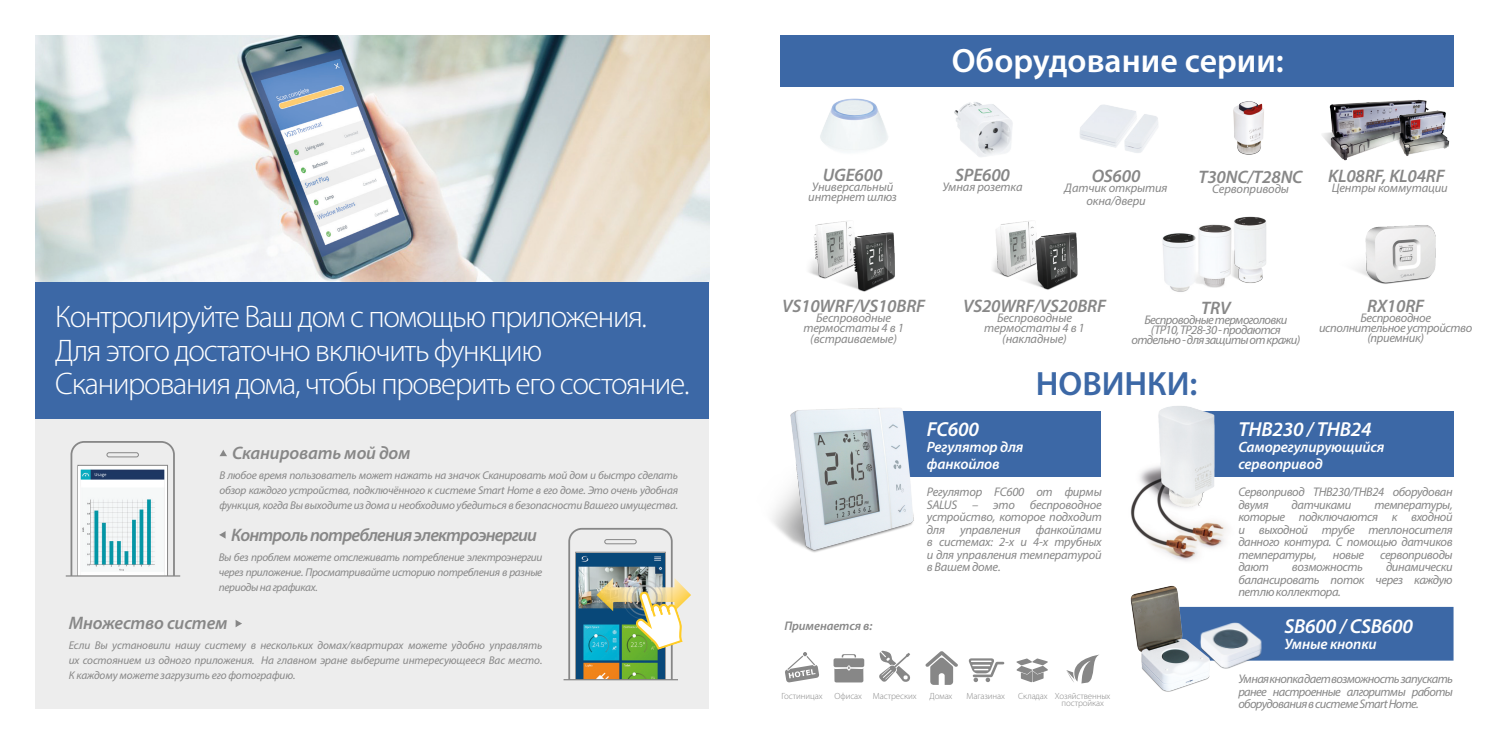
<style>
.page{position:relative;width:1489px;height:745px;background:#fff}
.page>*{position:absolute;margin:0;border:0;box-sizing:border-box;transform-origin:0 0}
.t1{font:600 33.75px "Myriad Pro";color:#fff}
.t2{font:600 33.75px "Myriad Pro";color:#3c68a6}
.t3{font:300 31.25px/33.8px "Myriad Pro";letter-spacing:-.04em;color:#fff}
.text_15_pt{font:italic 600 20.38px "Myriad Pro";letter-spacing:-.01em;color:#fff}
.text_15_pt-2{font:italic 600 18.12px "Myriad Pro";letter-spacing:-.01em;color:#878787}
.text_15_pt-3{font:italic 600 18.12px "Myriad Pro";letter-spacing:-.045em;color:#878787}
.text_15_pt-4{font:italic 600 15px/16px "Myriad Pro";letter-spacing:-.01em;color:#fff}
.text_15_pt-5{font:italic 12.5px/12.5px "Myriad Pro";letter-spacing:-.03em;color:#878787;text-align:justify}
.text_15_pt-6{font:italic 12.5px/10px "Myriad Pro";letter-spacing:-.01em;color:#878787;text-align:center}
.text_15_pt-7{font:italic 12.5px/10px "Myriad Pro";letter-spacing:-.05em;color:#878787;text-align:center}
.text_15_pt-8{font:italic 600 12.5px "Myriad Pro";letter-spacing:-.01em;color:#878787}
.text_15_pt-9{font:italic 11.25px/15px "Myriad Pro";letter-spacing:-.02em;color:#878787;text-align:justify}
.text_15_pt-10{font:300 9px/7.2px "Myriad Pro";letter-spacing:-.01em;color:#878787;text-align:center}
</style>
<div class="page">
<div style="left:1188px;top:411px;width:265px;height:65px;background:#3c68a6"></div>
<img style="left:1130px;top:406px;width:145px;height:155px">
<div style="left:1213px;top:606px;width:240px;height:54px;background:#3c68a6"></div>
<div style="left:780px;top:35px;width:673px;height:52px;background:#3c68a6"></div>
<div style="left:35px;top:37px;width:674px;height:671px;background:#ededed"></div>
<img style="left:35px;top:35px;width:674px;height:247px">
<div style="left:848px;top:411px;width:253px;height:65px;background:#3c68a6"></div>
<img style="left:772px;top:408px;width:149px;height:145px">
<img style="left:820px;top:98px;width:68px;height:53px">
<img style="left:954px;top:102px;width:59px;height:55px">
<img style="left:1079px;top:104px;width:79px;height:49px">
<img style="left:809px;top:221px;width:86px;height:71px">
<img style="left:992px;top:221px;width:86px;height:69px">
<img style="left:1162px;top:233px;width:29px;height:59px">
<img style="left:1191px;top:224px;width:36px;height:64px">
<img style="left:1227px;top:216px;width:39px;height:67px">
<img style="left:1355px;top:225px;width:81px;height:59px">
<img style="left:1233px;top:101px;width:31px;height:54px">
<img style="left:1322px;top:99px;width:105px;height:62px">
<img style="left:1380px;top:102px;width:70px;height:59px">
<svg style="left:70px;top:441px;width:105px;height:134px"></svg>
<img style="left:79px;top:485px;width:88px;height:90px">
<img style="left:79px;top:466px;width:88px;height:19px">
<hr style="left:66px;top:575px;width:114px;height:1px;background:#878787">
<hr style="left:563px;top:678px;width:115px;height:2px;background:#878787">
<svg style="left:235px;top:620px;width:7px;height:7px"></svg>
<svg style="left:219px;top:531px;width:6px;height:7px"></svg>
<svg style="left:219px;top:450px;width:8px;height:6px"></svg>
<img style="left:1213px;top:622px;width:53px;height:47px">
<img style="left:1130px;top:585px;width:83px;height:107px">
<img style="left:568px;top:527px;width:123px;height:152px">
<svg style="left:968px;top:658px;width:36px;height:23px"></svg>
<svg style="left:925px;top:651px;width:33px;height:33px"></svg>
<svg style="left:1016px;top:658px;width:31px;height:24px"></svg>
<svg style="left:785px;top:652px;width:34px;height:30px"></svg>
<svg style="left:833px;top:654px;width:31px;height:28px"></svg>
<svg style="left:879px;top:650px;width:31px;height:31px"></svg>
<svg style="left:1066px;top:654px;width:33px;height:29px"></svg>
<div style="left:35px;top:282px;width:674px;height:137px;background:#3c68a6"></div>
<p class="t3" style="left:55px;top:300px;width:635px">Контролируйте Ваш дом с помощью приложения.<br>Для этого достаточно включить функцию<br>Сканирования дома, чтобы проверить его состояние.</p>
<p class="text_15_pt-2" style="left:232px;top:441px;width:180px">Сканировать мой дом</p>
<p class="text_15_pt-9" style="left:219px;top:467px;width:460px">В любое время пользователь может нажать на значок Сканировать мой дом и быстро сделать обзор каждого устройства, подключённого к системе Smart Home в его доме. Это очень удобная функция, когда Вы выходите из дома и необходимо убедиться в безопасности Вашего имущества.</p>
<p class="text_15_pt-3" style="left:231px;top:522px;width:307px">Контроль потребления электроэнергии</p>
<p class="text_15_pt-9" style="left:219px;top:549px;width:325px">Вы без проблем можете отслеживать потребление электроэнергии через приложение. Просматривайте историю потребления в разные периоды на графиках.</p>
<p class="text_15_pt-2" style="left:69px;top:610px;width:160px">Множество систем</p>
<p class="text_15_pt-9" style="left:69px;top:637px;width:475px">Если Вы установили нашу систему в нескольких домах/квартирах можете удобно управлять их состоянием из одного приложения. На главном эране выберите интересующееся Вас место.<br>К каждому можете загрузить его фотографию.</p>
<p class="text_15_pt-2" style="left:822px;top:163px;width:61px">UGE600</p>
<p class="text_15_pt-6" style="left:808px;top:181px;width:90px;text-align:left">Универсальный интернет шлюз</p>
<p class="t1" style="left:951px;top:39px;width:333px">Оборудование серии:</p>
<p class="text_15_pt-2" style="left:955px;top:163px;width:56px">SPE600</p>
<p class="text_15_pt-6" style="left:942px;top:181px;width:82px">Умная розетка</p>
<p class="text_15_pt-2" style="left:1091px;top:164px;width:50px">OS600</p>
<p class="text_15_pt-6" style="left:1064px;top:181px;width:104px;line-height:13.4px">Датчик открытия окна/двери</p>
<p class="text_15_pt-2" style="left:1198px;top:165px;width:106px">T30NC/T28NC</p>
<p class="text_15_pt-6" style="left:1211px;top:183px;width:78px">Сервоприводы</p>
<p class="text_15_pt-2" style="left:1327px;top:165px;width:118px">KL08RF, KL04RF</p>
<p class="text_15_pt-6" style="left:1331px;top:183px;width:117px">Центры коммутации</p>
<p class="text_15_pt-2" style="left:782px;top:294px;width:144px">VS10WRF/VS10BRF</p>
<p class="text_15_pt-6" style="left:803px;top:312px;width:102px">Беспроводные термостаты 4 в 1</p>
<p class="text_15_pt-6" style="left:810px;top:333px;width:88px">(встраиваемые)</p>
<p class="text_15_pt-2" style="left:963px;top:294px;width:144px">VS20WRF/VS20BRF</p>
<p class="text_15_pt-6" style="left:996px;top:312px;width:76px">Беспроводные</p>
<p class="text_15_pt-6" style="left:984px;top:322px;width:102px;line-height:11.1px">термостаты 4 в 1 (накладные)</p>
<p class="text_15_pt-2" style="left:1201px;top:296px;width:31px">TRV</p>
<p class="text_15_pt-7" style="left:1131px;top:314px;width:170px">Беспроводные термоголовки (TP10, TP28-30 - продаются отдельно - для защиты от кражи)</p>
<p class="t2" style="left:1035px;top:361px;width:163px">НОВИНКИ:</p>
<p class="text_15_pt-2" style="left:1367px;top:294px;width:58px">RX10RF</p>
<p class="text_15_pt-5" style="left:1318px;top:312px;width:155px;line-height:10px;text-align:center">Беспроводное исполнительное устройство (приемник)</p>
<p class="text_15_pt" style="left:926px;top:416px;width:54px">FC600</p>
<p class="text_15_pt-4" style="left:926px;top:438px;width:98px">Регулятор для фанкойлов</p>
<p class="text_15_pt" style="left:1238px;top:416px;width:135px">THB230 / THB24</p>
<p class="text_15_pt-4" style="left:1238px;top:438px;width:148px">Саморегулирующийся сервопривод</p>
<p class="text_15_pt-5" style="left:926px;top:485px;width:176px">Регулятор FC600 от фирмы SALUS – это беспроводное устройство, которое подходит для управления фанкойлами в системах: 2-х и 4-х трубных и для управления температурой в Вашем доме.</p>
<p class="text_15_pt-5" style="left:1238px;top:485px;width:216px">Сервопривод THB230/THB24 оборудован двумя</p>
<p class="text_15_pt-5" style="left:1291px;top:497px;width:61px">датчиками</p>
<p class="text_15_pt-5" style="left:1238px;top:497px;width:216px;text-indent:136px">температуры, которые подключаются к входной и выходной трубе теплоносителя данного контура. С помощью датчиков температуры,</p>
<p class="text_15_pt-5" style="left:1332px;top:547px;width:33px">новые</p>
<p class="text_15_pt-5" style="left:1379px;top:547px;width:74px">сервоприводы</p>
<p class="text_15_pt-5" style="left:1238px;top:560px;width:216px;text-indent:148px">динамически балансировать поток через каждую петлю коллектора.</p>
<p class="text_15_pt-5" style="left:1238px;top:560px;width:32px">дают</p>
<p class="text_15_pt-5" style="left:1291px;top:560px;width:72px">возможность</p>
<p class="text_15_pt-8" style="left:784px;top:617px;width:89px">Применается в:</p>
<p class="text_15_pt" style="left:1284px;top:613px;width:130px">SB600 / CSB600</p>
<p class="text_15_pt-4" style="left:1284px;top:635px;width:94px">Умные кнопки</p>
<p class="text_15_pt-10" style="left:781px;top:692px;width:42px">Гостиницах</p>
<p class="text_15_pt-10" style="left:834px;top:692px;width:29px">Офисах</p>
<p class="text_15_pt-10" style="left:872px;top:692px;width:45px">Мастреских</p>
<p class="text_15_pt-10" style="left:929px;top:692px;width:24px">Домах</p>
<p class="text_15_pt-10" style="left:966px;top:692px;width:40px">Магазинах</p>
<p class="text_15_pt-10" style="left:1018px;top:692px;width:31px">Складах</p>
<p class="text_15_pt-10" style="left:1054px;top:692px;width:57px">Хозяйственных постройках</p>
<p class="text_15_pt-5" style="left:1238px;top:672px;width:216px">Умная кнопка дает возможность запускать ранее настроенные алгоритмы работы оборудования в системе Smart Home.</p>
</div>
